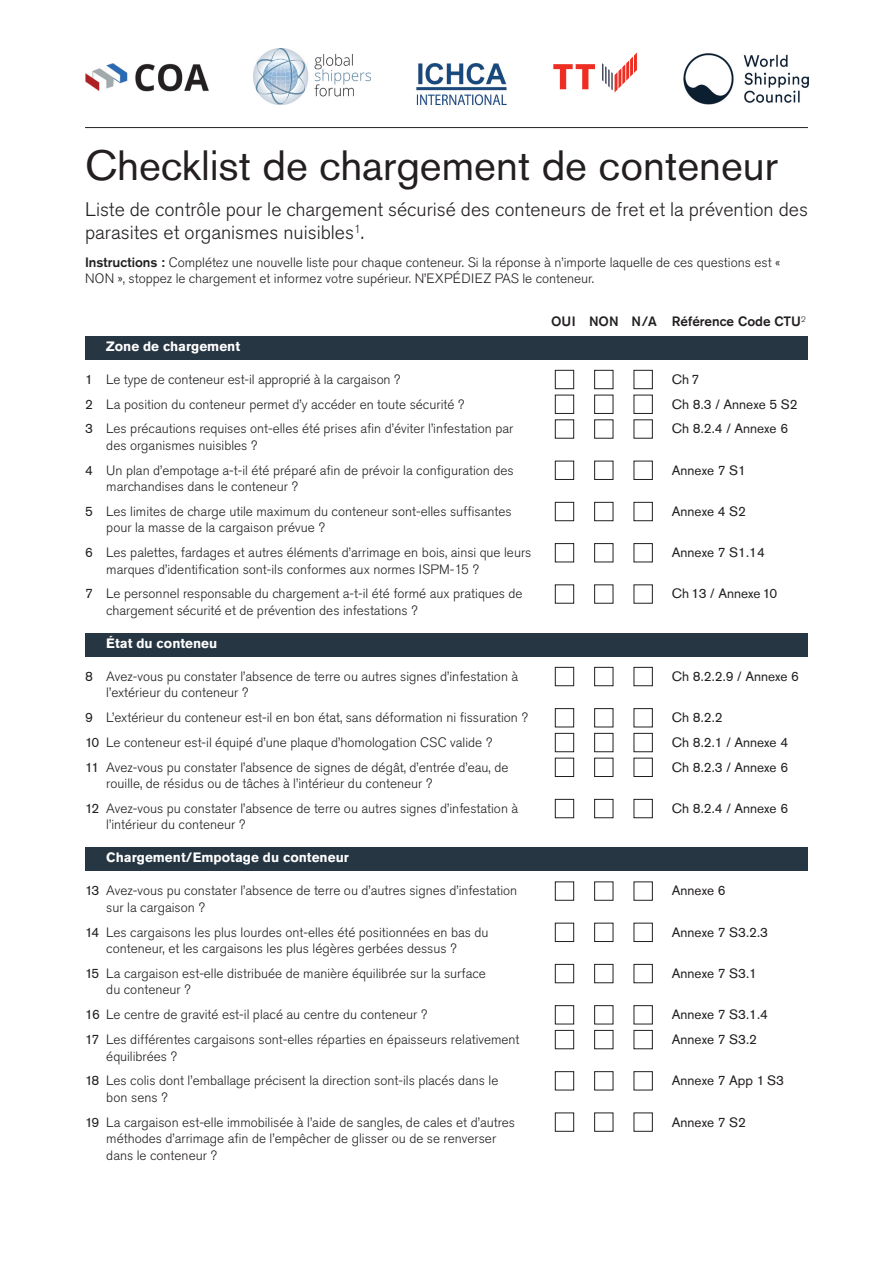
<style>
.page{position:relative;width:893px;height:1263px;background:#fff}
.page>*{position:absolute;margin:0;border:0;box-sizing:border-box;transform-origin:0 0}
.t1{font:42px "Akzidenz Grotesk Pro";color:#231f20}
.t2{font:300 19.5px/22.5px "Akzidenz Grotesk Pro";color:#231f20}
.t3{font:300 13.5px/24.8px "Akzidenz Grotesk Pro";color:#231f20}
.t4{font:13.5px/24.8px "Akzidenz Grotesk Pro";color:#231f20}
.t5{font:700 13.5px "Akzidenz Grotesk Pro";color:#fff}
.t6{font:500 13.5px "Akzidenz Grotesk Pro";color:#231f20}
.s1{font-weight:500}
.s2{font-weight:400}
</style>
<div class="page">
<hr style="left:85px;top:127px;width:723px;height:1px;background:#231f20">
<div style="left:85px;top:847px;width:723px;height:24px;background:#273643"></div>
<div style="left:85px;top:633px;width:723px;height:23px;background:#273643"></div>
<div style="left:85px;top:336px;width:723px;height:23px;background:#273643"></div>
<div style="left:555px;top:370px;width:19px;height:19px;border:1px solid #231f20"></div>
<div style="left:594px;top:370px;width:19px;height:19px;border:1px solid #231f20"></div>
<div style="left:634px;top:370px;width:19px;height:19px;border:1px solid #231f20"></div>
<div style="left:555px;top:395px;width:19px;height:19px;border:1px solid #231f20"></div>
<div style="left:594px;top:395px;width:19px;height:19px;border:1px solid #231f20"></div>
<div style="left:634px;top:395px;width:19px;height:19px;border:1px solid #231f20"></div>
<div style="left:555px;top:419px;width:19px;height:20px;border:1px solid #231f20"></div>
<div style="left:555px;top:461px;width:19px;height:19px;border:1px solid #231f20"></div>
<div style="left:594px;top:461px;width:19px;height:19px;border:1px solid #231f20"></div>
<div style="left:634px;top:461px;width:19px;height:19px;border:1px solid #231f20"></div>
<div style="left:555px;top:502px;width:19px;height:19px;border:1px solid #231f20"></div>
<div style="left:594px;top:502px;width:19px;height:19px;border:1px solid #231f20"></div>
<div style="left:634px;top:502px;width:19px;height:19px;border:1px solid #231f20"></div>
<div style="left:555px;top:543px;width:19px;height:19px;border:1px solid #231f20"></div>
<div style="left:594px;top:543px;width:19px;height:19px;border:1px solid #231f20"></div>
<div style="left:634px;top:543px;width:19px;height:19px;border:1px solid #231f20"></div>
<div style="left:555px;top:584px;width:19px;height:20px;border:1px solid #231f20"></div>
<div style="left:594px;top:584px;width:19px;height:20px;border:1px solid #231f20"></div>
<div style="left:634px;top:584px;width:19px;height:20px;border:1px solid #231f20"></div>
<div style="left:555px;top:667px;width:19px;height:19px;border:1px solid #231f20"></div>
<div style="left:594px;top:667px;width:19px;height:19px;border:1px solid #231f20"></div>
<div style="left:634px;top:667px;width:19px;height:19px;border:1px solid #231f20"></div>
<div style="left:555px;top:708px;width:19px;height:19px;border:1px solid #231f20"></div>
<div style="left:594px;top:708px;width:19px;height:19px;border:1px solid #231f20"></div>
<div style="left:634px;top:708px;width:19px;height:19px;border:1px solid #231f20"></div>
<div style="left:555px;top:733px;width:19px;height:19px;border:1px solid #231f20"></div>
<div style="left:594px;top:733px;width:19px;height:19px;border:1px solid #231f20"></div>
<div style="left:634px;top:733px;width:19px;height:19px;border:1px solid #231f20"></div>
<div style="left:555px;top:758px;width:19px;height:19px;border:1px solid #231f20"></div>
<div style="left:594px;top:758px;width:19px;height:19px;border:1px solid #231f20"></div>
<div style="left:634px;top:758px;width:19px;height:19px;border:1px solid #231f20"></div>
<div style="left:555px;top:799px;width:19px;height:19px;border:1px solid #231f20"></div>
<div style="left:594px;top:799px;width:19px;height:19px;border:1px solid #231f20"></div>
<div style="left:634px;top:799px;width:19px;height:19px;border:1px solid #231f20"></div>
<div style="left:555px;top:881px;width:19px;height:20px;border:1px solid #231f20"></div>
<div style="left:594px;top:881px;width:19px;height:20px;border:1px solid #231f20"></div>
<div style="left:634px;top:881px;width:19px;height:20px;border:1px solid #231f20"></div>
<div style="left:555px;top:923px;width:19px;height:19px;border:1px solid #231f20"></div>
<div style="left:594px;top:923px;width:19px;height:19px;border:1px solid #231f20"></div>
<div style="left:634px;top:923px;width:19px;height:19px;border:1px solid #231f20"></div>
<div style="left:555px;top:964px;width:19px;height:19px;border:1px solid #231f20"></div>
<div style="left:594px;top:964px;width:19px;height:19px;border:1px solid #231f20"></div>
<div style="left:634px;top:964px;width:19px;height:19px;border:1px solid #231f20"></div>
<div style="left:555px;top:1005px;width:19px;height:19px;border:1px solid #231f20"></div>
<div style="left:594px;top:1005px;width:19px;height:19px;border:1px solid #231f20"></div>
<div style="left:634px;top:1005px;width:19px;height:19px;border:1px solid #231f20"></div>
<div style="left:555px;top:1030px;width:19px;height:19px;border:1px solid #231f20"></div>
<div style="left:594px;top:1030px;width:19px;height:19px;border:1px solid #231f20"></div>
<div style="left:634px;top:1030px;width:19px;height:19px;border:1px solid #231f20"></div>
<div style="left:555px;top:1071px;width:19px;height:19px;border:1px solid #231f20"></div>
<div style="left:594px;top:1071px;width:19px;height:19px;border:1px solid #231f20"></div>
<div style="left:634px;top:1071px;width:19px;height:19px;border:1px solid #231f20"></div>
<div style="left:555px;top:1112px;width:19px;height:20px;border:1px solid #231f20"></div>
<div style="left:594px;top:1112px;width:19px;height:20px;border:1px solid #231f20"></div>
<div style="left:634px;top:1112px;width:19px;height:20px;border:1px solid #231f20"></div>
<img style="left:416px;top:63px;width:91px;height:43px">
<img style="left:253px;top:49px;width:118px;height:55px">
<img style="left:85px;top:64px;width:124px;height:28px">
<img style="left:684px;top:53px;width:125px;height:51px">
<svg style="left:553px;top:64px;width:42px;height:25px"></svg>
<svg style="left:602px;top:53px;width:35px;height:39px"></svg>
<h1 class="t1" style="left:85px;top:151px;width:694px">Checklist de chargement de conteneur</h1>
<h2 class="t2" style="left:85px;top:200px;width:724px">Liste de contrôle pour le chargement sécurisé des conteneurs de fret et la prévention des parasites et organismes nuisibles<sup>1</sup>.</h2>
<p class="t3" style="left:85px;top:255px;width:697px;line-height:16.5px"><span class="s1">Instructions :</span> Complétez une nouvelle liste pour chaque conteneur. Si la réponse à n’importe laquelle de ces questions est «<br>NON », stoppez le chargement et informez votre supérieur. N’EXPÉDIEZ PAS le conteneur.</p>
<p class="t5" style="left:106px;top:341px;width:135px">Zone de chargement</p>
<p class="t3" style="left:85px;top:368px;width:430px"><span class="s2">1</span> Le type de conteneur est-il approprié à la cargaison ?<br><span class="s2">2</span> La position du conteneur permet d’y accéder en toute sécurité ?<br><span class="s2">3</span> Les précautions requises ont-elles été prises afin d’éviter l’infestation par</p>
<p class="t3" style="left:85px;top:434px;width:430px;text-indent:21px">des organismes nuisibles ?<br><span class="s2">4</span> Un plan d’empotage a-t-il été préparé afin de prévoir la configuration des</p>
<p class="t3" style="left:85px;top:475px;width:428px;text-indent:21px">marchandises dans le conteneur ?<br><span class="s2">5</span> Les limites de charge utile maximum du conteneur sont-elles suffisantes</p>
<p class="t3" style="left:85px;top:516px;width:448px;text-indent:21px">pour la masse de la cargaison prévue ?<br><span class="s2">6</span> Les palettes, fardages et autres éléments d’arrimage en bois, ainsi que leurs</p>
<p class="t3" style="left:85px;top:558px;width:439px;text-indent:21px">marques d’identification sont-ils conformes aux normes ISPM-15 ?<br><span class="s2">7</span> Le personnel responsable du chargement a-t-il été formé aux pratiques de</p>
<p class="t3" style="left:106px;top:599px;width:313px">chargement sécurité et de prévention des infestations ?</p>
<p class="t5" style="left:106px;top:638px;width:113px">État du conteneu</p>
<p class="t3" style="left:106px;top:669px;width:413px;line-height:16.5px;text-indent:-21px"><span class="s2">8</span> Avez-vous pu constater l’absence de terre ou autres signes d’infestation à l’extérieur du conteneur ?</p>
<p class="t3" style="left:85px;top:706px;width:444px"><span class="s2">9</span> L’extérieur du conteneur est-il en bon état, sans déformation ni fissuration ?<br><span class="s2">10</span> Le conteneur est-il équipé d’une plaque d’homologation CSC valide ?<br><span class="s2">11</span> Avez-vous pu constater l’absence de signes de dégât, d’entrée d’eau, de</p>
<p class="t3" style="left:85px;top:772px;width:435px;text-indent:21px">rouille, de résidus ou de tâches à l’intérieur du conteneur ?<br><span class="s2">12</span> Avez-vous pu constater l’absence de terre ou autres signes d’infestation à</p>
<p class="t3" style="left:106px;top:813px;width:141px">l’intérieur du conteneur ?</p>
<p class="t5" style="left:106px;top:852px;width:244px">Chargement/Empotage du conteneur</p>
<p class="t3" style="left:106px;top:884px;width:412px;line-height:16.5px;text-indent:-21px"><span class="s2">13</span> Avez-vous pu constater l’absence de terre ou d’autres signes d’infestation sur la cargaison ?</p>
<p class="t3" style="left:106px;top:925px;width:384px;line-height:16.5px;text-indent:-21px"><span class="s2">14</span> Les cargaisons les plus lourdes ont-elles été positionnées en bas du conteneur, et les cargaisons les plus légères gerbées dessus ?</p>
<p class="t3" style="left:106px;top:966px;width:381px;line-height:16.5px;text-indent:-21px"><span class="s2">15</span> La cargaison est-elle distribuée de manière équilibrée sur la surface du conteneur ?</p>
<p class="t3" style="left:85px;top:1003px;width:436px"><span class="s2">16</span> Le centre de gravité est-il placé au centre du conteneur ?<br><span class="s2">17</span> Les différentes cargaisons sont-elles réparties en épaisseurs relativement</p>
<p class="t3" style="left:85px;top:1044px;width:415px;text-indent:21px">équilibrées ?<br><span class="s2">18</span> Les colis dont l’emballage précisent la direction sont-ils placés dans le</p>
<p class="t3" style="left:85px;top:1086px;width:432px;text-indent:21px">bon sens ?<br><span class="s2">19</span> La cargaison est-elle immobilisée à l’aide de sangles, de cales et d’autres</p>
<p class="t3" style="left:106px;top:1131px;width:391px;line-height:16.5px">méthodes d’arrimage afin de l’empêcher de glisser ou de se renverser dans le conteneur ?</p>
<p class="t6" style="left:551px;top:317px;width:256px">OUI NON N/A Référence Code CTU<sup>2</sup></p>
<p class="t4" style="left:672px;top:368px;width:127px">Ch7<br>Ch 8.3 / Annexe 5 S2<br>Ch 8.2.4 / Annexe 6</p>
<p class="t4" style="left:672px;top:459px;width:76px">Annexe 7 S1</p>
<p class="t4" style="left:672px;top:500px;width:76px">Annexe 4 S2</p>
<p class="t4" style="left:672px;top:541px;width:95px">Annexe 7 S1.14</p>
<p class="t4" style="left:672px;top:583px;width:107px">Ch 13 / Annexe 10</p>
<p class="t4" style="left:672px;top:665px;width:129px">Ch 8.2.2.9 / Annexe 6</p>
<p class="t4" style="left:672px;top:706px;width:118px">Ch 8.2.2<br>Ch 8.2.1 / Annexe 4<br>Ch 8.2.3 / Annexe 6</p>
<p class="t4" style="left:672px;top:797px;width:118px">Ch 8.2.4 / Annexe 6</p>
<p class="t4" style="left:672px;top:880px;width:55px">Annexe 6</p>
<p class="t4" style="left:672px;top:921px;width:98px">Annexe 7 S3.2.3</p>
<p class="t4" style="left:672px;top:962px;width:87px">Annexe 7 S3.1</p>
<p class="t4" style="left:672px;top:1003px;width:98px">Annexe 7 S3.1.4<br>Annexe 7 S3.2</p>
<p class="t4" style="left:672px;top:1069px;width:113px">Annexe 7 App 1 S3</p>
<p class="t4" style="left:672px;top:1111px;width:76px">Annexe 7 S2</p>
</div>
